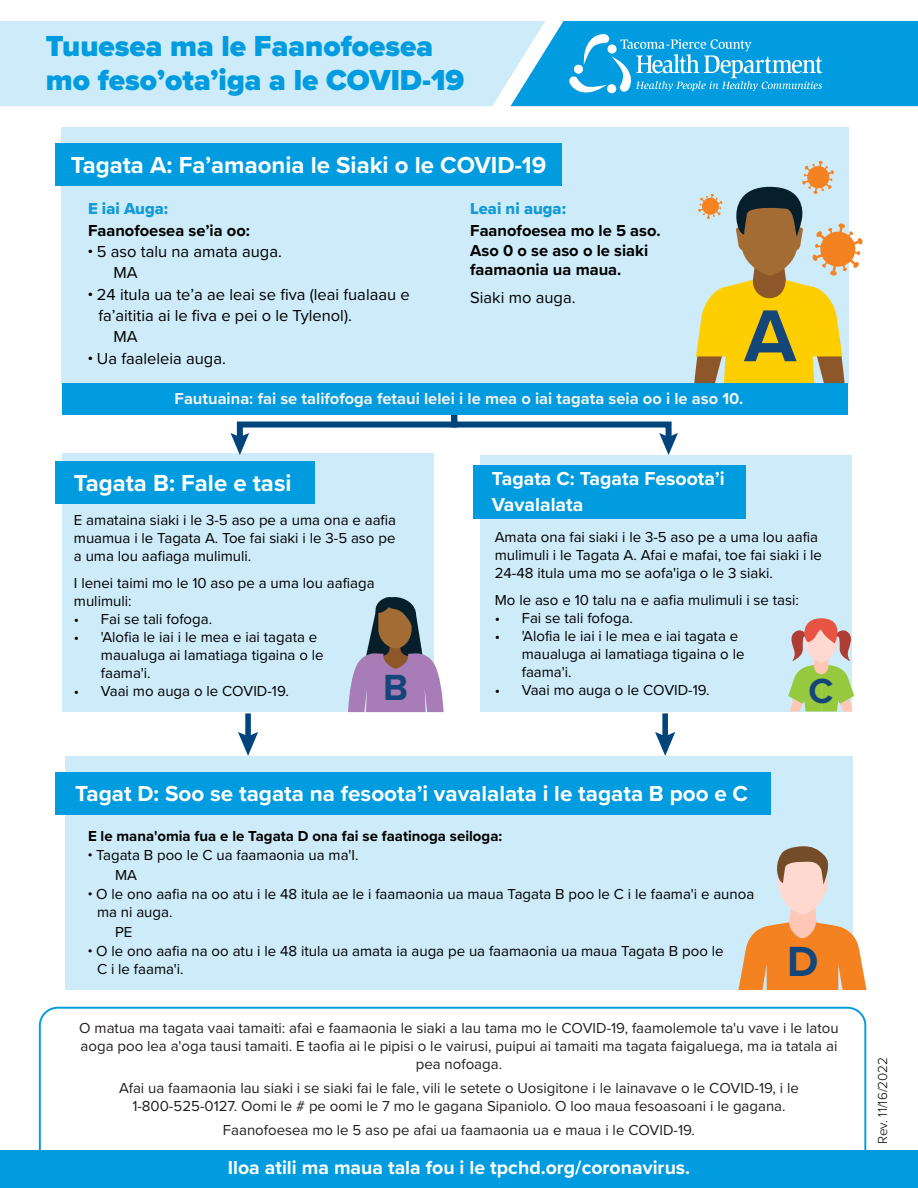
<style>
.page{position:relative;width:918px;height:1188px;background:#fff}
.page>*{position:absolute;margin:0;border:0;box-sizing:border-box;transform-origin:0 0}
.t1{font:700 76.2px "Proxima Nova";color:#15467a}
.t2{font:700 43.8px "Proxima Nova";color:#15467a}
.t3{font:700 37.8px "Proxima Nova";color:#15467a}
.t4{font:700 36.15px "Proxima Nova";color:#15467a}
.t5{font:900 30px/34.2px "Proxima Nova";color:#009cdf}
.t6{font:700 24px "Proxima Nova";color:#fff}
.t7{font:700 22.5px "Proxima Nova";color:#fff}
.t8{font:700 19.5px/25.5px "Proxima Nova";color:#fff}
.t9{font:16.5px "Proxima Nova";color:#000}
.t10{font:700 16.5px/19.8px "Proxima Nova";color:#000}
.t11{font:700 16.5px "Proxima Nova";color:#f1f1f2}
.t12{font:16.5px "Proxima Nova Extrabld";color:#109ad6}
.t13{font:15px/18px "Proxima Nova";color:#000}
.t14{font:15px/18px "Proxima Nova";color:#231f20;text-align:center}
.t15{font:700 15px "Proxima Nova";color:#000}
.t16{font:300 13.5px "Proxima Nova";color:#000}
.s1{font-weight:900}
</style>
<div class="page">
<div style="left:0;top:21px;width:511px;height:85px;background:#cdebf8"></div>
<svg style="left:511px;top:21px;width:407px;height:85px;background:#23a9e3"></svg>
<div style="left:39px;top:1007px;width:827px;height:176px;border:2px solid #009cdf;border-radius:18px"></div>
<div style="left:0;top:1150px;width:918px;height:38px;background:#009cdf"></div>
<div style="left:62px;top:453px;width:372px;height:259px;background:#cdebf8"></div>
<div style="left:55px;top:461px;width:259px;height:43px;background:#009cdf"></div>
<svg style="left:348px;top:597px;width:96px;height:115px"></svg>
<div style="left:480px;top:455px;width:372px;height:257px;background:#cdebf8"></div>
<div style="left:473px;top:465px;width:273px;height:53px;background:#009cdf"></div>
<svg style="left:788px;top:618px;width:66px;height:93px"></svg>
<div style="left:65px;top:756px;width:788px;height:234px;background:#cdebf8"></div>
<div style="left:55px;top:772px;width:715px;height:43px;background:#009cdf"></div>
<svg style="left:738px;top:846px;width:129px;height:144px"></svg>
<div style="left:245px;top:713px;width:6px;height:27px;background:#00447c"></div>
<svg style="left:238px;top:732px;width:20px;height:24px"></svg>
<svg style="left:231px;top:415px;width:447px;height:40px"></svg>
<div style="left:662px;top:713px;width:6px;height:27px;background:#00447c"></div>
<svg style="left:655px;top:732px;width:20px;height:24px"></svg>
<div style="left:62px;top:127px;width:787px;height:256px;background:#cdebf8"></div>
<div style="left:55px;top:143px;width:506px;height:43px;background:#009cdf"></div>
<svg style="left:694px;top:161px;width:169px;height:222px"></svg>
<div style="left:63px;top:383px;width:785px;height:32px;background:#009cdf"></div>
<h3 class="t5" style="left:46px;top:29px;width:420px">Tuuesea ma le Faanofoesea mo feso’ota’iga a le COVID-19</h3>
<h3 class="t6" style="left:71px;top:147px;width:477px">Tagata A: Fa’amaonia le Siaki o le COVID-19</h3>
<p class="t12" style="left:88px;top:197px;width:82px">E iai Auga:</p>
<p class="t10" style="left:88px;top:220px;width:164px">Faanofoesea se’ia oo:</p>
<p class="t9" style="left:88px;top:239px;width:195px"><span class="s1">·</span> 5 aso talu na amata auga.</p>
<p class="t9" style="left:114px;top:261px;width:26px">MA</p>
<p class="t9" style="left:88px;top:282px;width:323px"><span class="s1">·</span> 24 itula ua te’a ae leai se fiva (leai fualaau e</p>
<p class="t9" style="left:99px;top:303px;width:255px">fa’aititia ai le fiva e pei o le Tylenol).</p>
<p class="t9" style="left:114px;top:324px;width:26px">MA</p>
<p class="t9" style="left:88px;top:346px;width:139px"><span class="s1">·</span> Ua faaleleia auga.</p>
<p class="t12" style="left:470px;top:197px;width:97px">Leai ni auga:</p>
<p class="t10" style="left:470px;top:220px;width:192px">Faanofoesea mo le 5 aso.<br>Aso 0 o se aso o le siaki faamaonia ua maua.</p>
<p class="t9" style="left:470px;top:285px;width:107px">Siaki mo auga.</p>
<h1 class="t1" style="left:744px;top:279px;width:54px">A</h1>
<p class="t11" style="left:175px;top:386px;width:570px">Fautuaina: fai se talifofoga fetaui lelei i le mea o iai tagata seia oo i le aso 10.</p>
<h3 class="t6" style="left:74px;top:465px;width:219px">Tagata B: Fale e tasi</h3>
<p class="t13" style="left:74px;top:511px;width:324px;text-align:justify">E amataina siaki i le 3-5 aso pe a uma ona e aafia muamua i le Tagata A. Toe fai siaki i le 3-5 aso pe a uma lou aafiaga mulimuli.</p>
<p class="t13" style="left:74px;top:574px;width:302px">I lenei taimi mo le 10 aso pe a uma lou aafiaga mulimuli:</p>
<p class="t13" style="left:74px;top:610px;width:140px">• Fai se tali fofoga.</p>
<p class="t13" style="left:101px;top:628px;width:224px;text-indent:-27px">• 'Alofia le iai i le mea e iai tagata e maualuga ai lamatiaga tigaina o le faama'i.</p>
<p class="t13" style="left:74px;top:682px;width:216px">• Vaai mo auga o le COVID-19.</p>
<h3 class="t3" style="left:383px;top:659px;width:27px">B</h3>
<h3 class="t8" style="left:492px;top:466px;width:234px">Tagata C: Tagata Fesoota’i<br>Vavalalata</h3>
<p class="t13" style="left:495px;top:527px;width:329px">Amata ona fai siaki i le 3-5 aso pe a uma lou aafia mulimuli i le Tagata A. Afai e mafai, toe fai siaki i le<br>24-48 itula uma mo se aofa'iga o le 3 siaki.</p>
<p class="t13" style="left:495px;top:590px;width:306px">Mo le aso e 10 talu na e aafia mulimuli i se tasi:</p>
<p class="t13" style="left:495px;top:608px;width:140px">• Fai se tali fofoga.</p>
<p class="t13" style="left:522px;top:626px;width:224px;text-indent:-27px">• 'Alofia le iai i le mea e iai tagata e maualuga ai lamatiaga tigaina o le faama'i.</p>
<p class="t13" style="left:495px;top:680px;width:216px">• Vaai mo auga o le COVID-19.</p>
<h3 class="t4" style="left:808px;top:664px;width:26px">C</h3>
<h3 class="t7" style="left:75px;top:776px;width:674px">Tagat D: Soo se tagata na fesoota’i vavalalata i le tagata B poo e C</h3>
<p class="t15" style="left:88px;top:825px;width:416px">E le mana'omia fua e le Tagata D ona fai se faatinoga seiloga:</p>
<p class="t13" style="left:88px;top:846px;width:272px"><span class="s1">·</span> Tagata B poo le C ua faamaonia ua ma'I.</p>
<p class="t13" style="left:115px;top:865px;width:24px">MA</p>
<p class="t13" style="left:88px;top:885px;width:668px"><span class="s1">·</span> O le ono aafia na oo atu i le 48 itula ae le i faamaonia ua maua Tagata B poo le C i le faama'i e aunoa</p>
<p class="t13" style="left:97px;top:903px;width:77px">ma ni auga.</p>
<p class="t13" style="left:115px;top:922px;width:19px">PE</p>
<p class="t13" style="left:88px;top:942px;width:637px"><span class="s1">·</span> O le ono aafia na oo atu i le 48 itula ua amata ia auga pe ua faamaonia ua maua Tagata B poo le</p>
<p class="t13" style="left:97px;top:960px;width:88px">C i le faama'i.</p>
<h2 class="t2" style="left:787px;top:929px;width:33px">D</h2>
<p class="t14" style="left:79px;top:1018px;width:761px">O matua ma tagata vaai tamaiti: afai e faamaonia le siaki a lau tama mo le COVID-19, faamolemole ta'u vave i le latou aoga poo lea a'oga tausi tamaiti. E taofia ai le pipisi o le vairusi, puipui ai tamaiti ma tagata faigaluega, ma ia tatala ai pea nofoaga.</p>
<p class="t14" style="left:119px;top:1078px;width:681px">Afai ua faamaonia lau siaki i se siaki fai le fale, vili le setete o Uosigitone i le lainavave o le COVID-19, i le<br>1-800-525-0127. Oomi le # pe oomi le 7 mo le gagana Sipaniolo. O loo maua fesoasoani i le gagana.</p>
<p class="t14" style="left:223px;top:1120px;width:474px">Faanofoesea mo le 5 aso pe afai ua faamaonia ua e maua i le COVID-19.</p>
<h3 class="t8" style="left:228px;top:1154px;width:464px">Iloa atili ma maua tala fou i le tpchd.org/coronavirus.</h3>
<p class="t16" style="left:873px;top:1144px;width:89px;rotate:-90deg">Rev. 11/16/2022</p>
</div>
